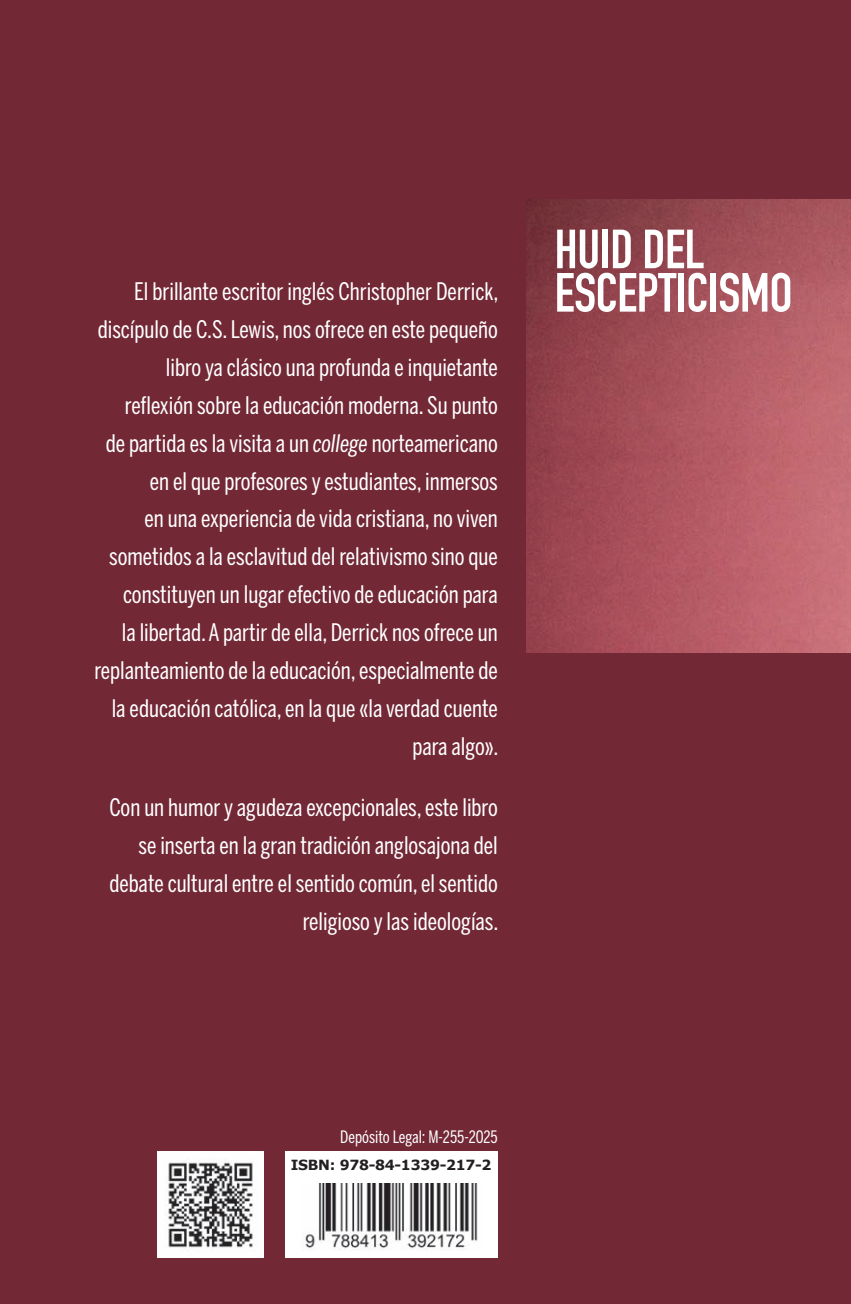
<style>
.page{position:relative;width:851px;height:1304px;background:#fff}
.page>*{position:absolute;margin:0;border:0;box-sizing:border-box;transform-origin:0 0}
.t1{font:700 54.2px/43.4px "DIN Condensed";letter-spacing:-.01em;color:#fff}
.t2{font:24px/38px "Benton Sans Comp";color:#fff;text-align:right}
.t3{font:17px "Benton Sans Comp";color:#fff}
.t4{font:700 14px "Verdana";letter-spacing:-.02em;color:#231f20}
.s1{font-style:italic}
</style>
<div class="page">
<div style="left:0;top:0;width:850px;height:1304px;background:#722835"></div>
<img style="left:526px;top:200px;width:324px;height:452px">
<div style="left:285px;top:1151px;width:212px;height:106px;background:#fff"></div>
<img style="left:302px;top:1184px;width:176px;height:66px">
<img style="left:157px;top:1151px;width:107px;height:106px">
<p class="t2" style="left:94px;top:272px;width:405px">El brillante escritor inglés Christopher Derrick, discípulo de C.S. Lewis, nos ofrece en este pequeño libro ya clásico una profunda e inquietante reflexión sobre la educación moderna. Su punto<br>de partida es la visita a un <span class="s1">college</span> norteamericano en el que profesores y estudiantes, inmersos<br>en una experiencia de vida cristiana, no viven sometidos a la esclavitud del relativismo sino que constituyen un lugar efectivo de educación para<br>la libertad. A partir de ella, Derrick nos ofrece un replanteamiento de la educación, especialmente de la educación católica, en la que «la verdad cuente para algo».</p>
<p class="t2" style="left:109px;top:788px;width:390px">Con un humor y agudeza excepcionales, este libro se inserta en la gran tradición anglosajona del debate cultural entre el sentido común, el sentido religioso y las ideologías.</p>
<p class="t1" style="left:554px;top:227px;width:239px">HUID DEL<br>ESCEPTICISMO</p>
<p class="t3" style="left:340px;top:1126px;width:159px">Depósito Legal: M-255-2025</p>
<p class="t4" style="left:291px;top:1156px;width:202px">ISBN: 978-84-1339-217-2</p>
</div>
